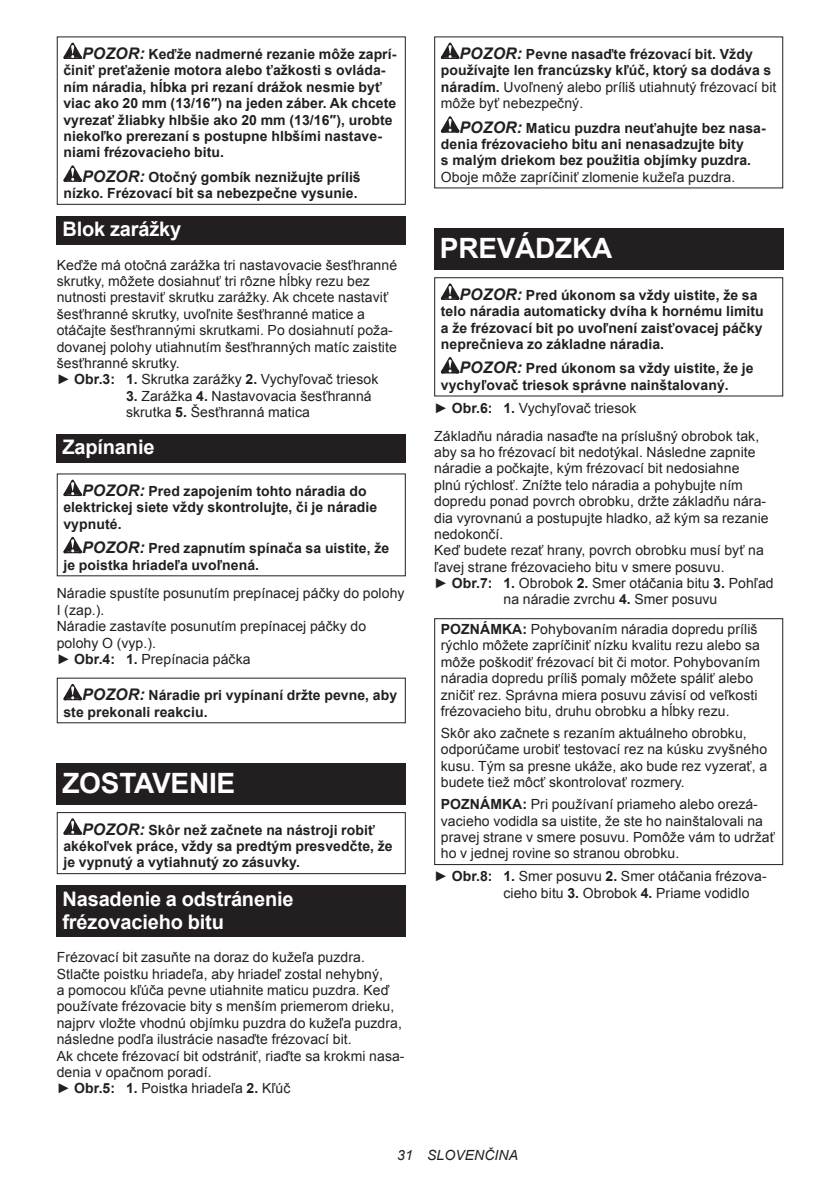
<style>
.page{position:relative;width:840px;height:1191px;background:#fff}
.page>*{position:absolute;margin:0;border:0;box-sizing:border-box;transform-origin:0 0}
.t1{font:700 28px "Arial";letter-spacing:-.01em;color:#fff}
.t2{font:700 20px/23.4px "Arial";letter-spacing:-.01em;color:#fff}
.t3{font:14px/16.4px "Arial";letter-spacing:.005em;color:#231f20}
.t4{font:700 14px/16.4px "Arial";letter-spacing:.005em;color:#231f20}
.t5{font:italic 14px "Arial";letter-spacing:.005em;color:#231f20}
.s1{font-style:italic;font-size:16px}
.s2{font-weight:700}
.s3{font-weight:400}
</style>
<div class="page">
<svg style="left:63px;top:43px;width:19px;height:16px"></svg>
<svg style="left:63px;top:165px;width:19px;height:17px"></svg>
<div style="left:57px;top:36px;width:348px;height:169px;border:1px solid #231f20"></div>
<div style="left:57px;top:216px;width:348px;height:29px;background:#231f20"></div>
<div style="left:57px;top:434px;width:348px;height:28px;background:#231f20"></div>
<svg style="left:63px;top:479px;width:19px;height:17px"></svg>
<svg style="left:63px;top:537px;width:19px;height:16px"></svg>
<svg style="left:63px;top:684px;width:19px;height:16px"></svg>
<div style="left:57px;top:763px;width:348px;height:41px;background:#231f20"></div>
<svg style="left:63px;top:818px;width:19px;height:16px"></svg>
<div style="left:57px;top:812px;width:348px;height:62px;border:1px solid #231f20"></div>
<div style="left:57px;top:885px;width:348px;height:52px;background:#231f20"></div>
<svg style="left:440px;top:43px;width:19px;height:16px"></svg>
<svg style="left:440px;top:116px;width:19px;height:17px"></svg>
<div style="left:434px;top:228px;width:348px;height:41px;background:#231f20"></div>
<svg style="left:440px;top:283px;width:19px;height:17px"></svg>
<svg style="left:440px;top:357px;width:19px;height:16px"></svg>
<div style="left:434px;top:277px;width:348px;height:119px;border:1px solid #231f20"></div>
<div style="left:434px;top:618px;width:348px;height:247px;border:1px solid #231f20"></div>
<p class="t4" style="left:63px;top:46px;width:334px;text-indent:19px"><span class="s1">POZOR:</span> Keďže nadmerné rezanie môže zaprí&shy;činiť preťaženie motora alebo ťažkosti s ovláda&shy;ním náradia, hĺbka pri rezaní drážok nesmie byť viac ako 20 mm (13/16″) na jeden záber. Ak chcete vyrezať žliabky hlbšie ako 20 mm (13/16″), urobte niekoľko prerezaní s postupne hlbšími nastave&shy;niami frézovacieho bitu.</p>
<p class="t4" style="left:63px;top:169px;width:299px;text-align:right"><span class="s1">POZOR:</span> Otočný gombík neznižujte príliš nízko. Frézovací bit sa nebezpečne vysunie.</p>
<h2 class="t2" style="left:62px;top:218px;width:120px">Blok zarážky</h2>
<p class="t3" style="left:57px;top:257px;width:342px">Keďže má otočná zarážka tri nastavovacie šesťhranné skrutky, môžete dosiahnuť tri rôzne hĺbky rezu bez nutnosti prestaviť skrutku zarážky. Ak chcete nastaviť šesťhranné skrutky, uvoľnite šesťhranné matice a otáčajte šesťhrannými skrutkami. Po dosiahnutí poža&shy;dovanej polohy utiahnutím šesťhranných matíc zaistite šesťhranné skrutky.<br>► <span class="s2">Obr.3: 1.</span> Skrutka zarážky <span class="s2">2.</span> Vychyľovač triesok</p>
<p class="t3" style="left:126px;top:388px;width:247px"><span class="s2">3.</span> Zarážka <span class="s2">4.</span> Nastavovacia šesťhranná skrutka <span class="s2">5.</span> Šesťhranná matica</p>
<h2 class="t2" style="left:62px;top:437px;width:94px">Zapínanie</h2>
<p class="t4" style="left:63px;top:483px;width:315px;text-indent:19px"><span class="s1">POZOR:</span> Pred zapojením tohto náradia do elektrickej siete vždy skontrolujte, či je náradie vypnuté.</p>
<p class="t4" style="left:63px;top:540px;width:327px;text-indent:19px"><span class="s1">POZOR:</span> Pred zapnutím spínača sa uistite, že je poistka hriadeľa uvoľnená.</p>
<p class="t3" style="left:57px;top:585px;width:349px">Náradie spustíte posunutím prepínacej páčky do polohy<br>I (zap.).<br>Náradie zastavíte posunutím prepínacej páčky do polohy O (vyp.).<br>► <span class="s2">Obr.4: 1.</span> Prepínacia páčka</p>
<p class="t4" style="left:63px;top:687px;width:335px;text-indent:19px"><span class="s1">POZOR:</span> Náradie pri vypínaní držte pevne, aby ste prekonali reakciu.</p>
<h1 class="t1" style="left:62px;top:772px;width:174px">ZOSTAVENIE</h1>
<p class="t4" style="left:63px;top:822px;width:330px;text-indent:19px"><span class="s1">POZOR:</span> Skôr než začnete na nástroji robiť akékoľvek práce, vždy sa predtým presvedčte, že je vypnutý a vytiahnutý zo zásuvky.</p>
<h2 class="t2" style="left:62px;top:887px;width:232px">Nasadenie a odstránenie frézovacieho bitu</h2>
<p class="t3" style="left:57px;top:949px;width:349px">Frézovací bit zasuňte na doraz do kužeľa puzdra.<br>Stlačte poistku hriadeľa, aby hriadeľ zostal nehybný,<br>a pomocou kľúča pevne utiahnite maticu puzdra. Keď používate frézovacie bity s menším priemerom drieku, najprv vložte vhodnú objímku puzdra do kužeľa puzdra, následne podľa ilustrácie nasaďte frézovací bit.<br>Ak chcete frézovací bit odstrániť, riaďte sa krokmi nasa&shy;denia v opačnom poradí.<br>► <span class="s2">Obr.5: 1.</span> Poistka hriadeľa <span class="s2">2.</span> Kľúč</p>
<p class="t4" style="left:440px;top:46px;width:337px;text-indent:19px"><span class="s1">POZOR:</span> Pevne nasaďte frézovací bit. Vždy používajte len francúzsky kľúč, ktorý sa dodáva s náradím. <span class="s3">Uvoľnený alebo príliš utiahnutý frézovací bit môže byť nebezpečný.</span></p>
<p class="t4" style="left:440px;top:120px;width:326px;text-indent:19px"><span class="s1">POZOR:</span> Maticu puzdra neuťahujte bez nasa&shy;denia frézovacieho bitu ani nenasadzujte bity<br>s malým driekom bez použitia objímky puzdra.</p>
<p class="t3" style="left:440px;top:169px;width:296px">Oboje môže zapríčiniť zlomenie kužeľa puzdra.</p>
<h1 class="t1" style="left:439px;top:237px;width:174px">PREVÁDZKA</h1>
<p class="t4" style="left:440px;top:287px;width:324px;text-indent:19px"><span class="s1">POZOR:</span> Pred úkonom sa vždy uistite, že sa telo náradia automaticky dvíha k hornému limitu a že frézovací bit po uvoľnení zaisťovacej páčky neprečnieva zo základne náradia.</p>
<p class="t4" style="left:440px;top:361px;width:314px;text-indent:19px"><span class="s1">POZOR:</span> Pred úkonom sa vždy uistite, že je vychyľovač triesok správne nainštalovaný.</p>
<p class="t3" style="left:434px;top:394px;width:326px;line-height:27.8px">► <span class="s2">Obr.6: 1.</span> Vychyľovač triesok<br>Základňu náradia nasaďte na príslušný obrobok tak,</p>
<p class="t3" style="left:434px;top:444px;width:323px">aby sa ho frézovací bit nedotýkal. Následne zapnite</p>
<p class="t3" style="left:434px;top:460px;width:306px">náradie a počkajte, kým frézovací bit nedosiahne</p>
<p class="t3" style="left:434px;top:477px;width:310px">plnú rýchlosť. Znížte telo náradia a pohybujte ním</p>
<p class="t3" style="left:434px;top:493px;width:333px">dopredu ponad povrch obrobku, držte základňu nára-</p>
<p class="t3" style="left:434px;top:509px;width:336px">dia vyrovnanú a postupujte hladko, až kým sa rezanie</p>
<p class="t3" style="left:434px;top:526px;width:71px">nedokončí.</p>
<p class="t3" style="left:434px;top:542px;width:331px">Keď budete rezať hrany, povrch obrobku musí byť na</p>
<p class="t3" style="left:434px;top:559px;width:292px">ľavej strane frézovacieho bitu v smere posuvu.</p>
<p class="t3" style="left:434px;top:575px;width:341px">► <span class="s2">Obr.7: 1.</span> Obrobok <span class="s2">2.</span> Smer otáčania bitu <span class="s2">3.</span> Pohľad</p>
<p class="t3" style="left:503px;top:592px;width:215px">na náradie zvrchu <span class="s2">4.</span> Smer posuvu</p>
<p class="t3" style="left:440px;top:621px;width:320px"><span class="s2">POZNÁMKA:</span> Pohybovaním náradia dopredu príliš rýchlo môžete zapríčiniť nízku kvalitu rezu alebo sa môže poškodiť frézovací bit či motor. Pohybovaním náradia dopredu príliš pomaly môžete spáliť alebo zničiť rez. Správna miera posuvu závisí od veľkosti frézovacieho bitu, druhu obrobku a hĺbky rezu.</p>
<p class="t3" style="left:440px;top:725px;width:328px">Skôr ako začnete s rezaním aktuálneho obrobku, odporúčame urobiť testovací rez na kúsku zvyšného kusu. Tým sa presne ukáže, ako bude rez vyzerať, a budete tiež môcť skontrolovať rozmery.</p>
<p class="t3" style="left:440px;top:796px;width:335px"><span class="s2">POZNÁMKA:</span> Pri používaní priameho alebo orezá&shy;vacieho vodidla sa uistite, že ste ho nainštalovali na pravej strane v smere posuvu. Pomôže vám to udržať ho v jednej rovine so stranou obrobku.</p>
<p class="t3" style="left:503px;top:868px;width:265px;text-indent:-69px">► <span class="s2">Obr.8: 1.</span> Smer posuvu <span class="s2">2.</span> Smer otáčania frézova&shy;cieho bitu <span class="s2">3.</span> Obrobok <span class="s2">4.</span> Priame vodidlo</p>
<p class="t5" style="left:397px;top:1147px;width:122px">31 SLOVENČINA</p>
</div>
